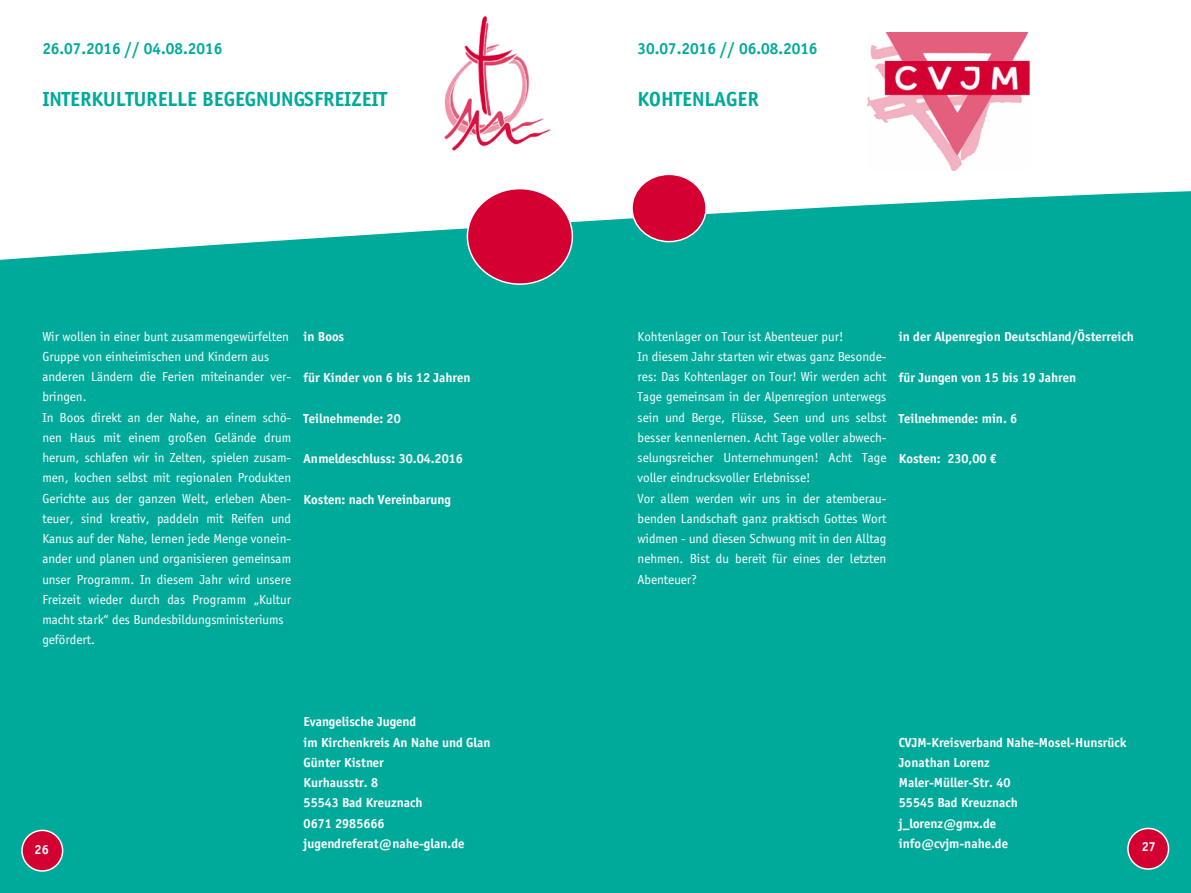
<style>
.page{position:relative;width:1191px;height:893px;background:#fff}
.page>*{position:absolute;margin:0;border:0;box-sizing:border-box;transform-origin:0 0}
.t1{font:700 21px "Officina Sans EF";color:#00aa9b}
.t2{font:700 16.5px "Officina Sans EF";color:#00aa9b}
.t3{font:13.5px/20.2px "Officina Sans EF";color:#fff}
.t4{font:700 13.5px/20.2px "Officina Sans EF";color:#fff}
</style>
<div class="page">
<div style="left:0;top:191px;width:1191px;height:702px;background:#00aa9b"></div>
<div style="left:467px;top:189px;width:105px;height:95px;background:#d40032;border-radius:50%"></div>
<div style="left:467px;top:188px;width:106px;height:97px;border:2px solid #fff;border-radius:50%"></div>
<div style="left:632px;top:174px;width:74px;height:68px;background:#d40032;border-radius:50%"></div>
<div style="left:631px;top:174px;width:76px;height:68px;border:2px solid #fff;border-radius:50%"></div>
<div style="left:22px;top:830px;width:41px;height:41px;background:#d40032;border-radius:50%"></div>
<div style="left:21px;top:830px;width:42px;height:42px;border:2px solid #fff;border-radius:50%"></div>
<div style="left:1128px;top:828px;width:40px;height:41px;background:#d40032;border-radius:50%"></div>
<div style="left:1127px;top:828px;width:42px;height:42px;border:2px solid #fff;border-radius:50%"></div>
<img style="left:444px;top:15px;width:107px;height:136px">
<img style="left:867px;top:33px;width:163px;height:137px">
<p class="t2" style="left:42px;top:39px;width:181px">26.07.2016 // 04.08.2016</p>
<h1 class="t1" style="left:42px;top:87px;width:346px">Interkulturelle Begegnungsfreizeit</h1>
<p class="t3" style="left:42px;top:326px;width:250px">Wir wollen in einer bunt zusammengewürfelten Gruppe von einheimischen und Kindern aus anderen Ländern die Ferien miteinander ver&shy;bringen.<br>In Boos direkt an der Nahe, an einem schö&shy;nen Haus mit einem großen Gelände drum herum, schlafen wir in Zelten, spielen zusam&shy;men, kochen selbst mit regionalen Produkten Gerichte aus der ganzen Welt, erleben Aben&shy;teuer, sind kreativ, paddeln mit Reifen und Kanus auf der Nahe, lernen jede Menge vonein&shy;ander und planen und organisieren gemeinsam unser Programm. In diesem Jahr wird unsere Freizeit wieder durch das Programm „Kultur macht stark“ des Bundesbildungsministeriums gefördert.</p>
<p class="t4" style="left:304px;top:327px;width:42px">in Boos</p>
<p class="t4" style="left:304px;top:367px;width:168px">für Kinder von 6 bis 12 Jahren</p>
<p class="t4" style="left:304px;top:408px;width:99px">Teilnehmende: 20</p>
<p class="t4" style="left:304px;top:448px;width:161px">Anmeldeschluss: 30.04.2016</p>
<p class="t4" style="left:304px;top:489px;width:149px">Kosten: nach Vereinbarung</p>
<p class="t2" style="left:637px;top:39px;width:181px">30.07.2016 // 06.08.2016</p>
<h1 class="t1" style="left:637px;top:87px;width:123px">Kohtenlager</h1>
<p class="t3" style="left:637px;top:326px;width:250px">Kohtenlager on Tour ist Abenteuer pur!<br>In diesem Jahr starten wir etwas ganz Besonde&shy;res: Das Kohtenlager on Tour! Wir werden acht Tage gemeinsam in der Alpenregion unterwegs sein und Berge, Flüsse, Seen und uns selbst besser kennenlernen. Acht Tage voller abwech&shy;selungsreicher Unternehmungen! Acht Tage voller eindrucksvoller Erlebnisse!<br>Vor allem werden wir uns in der atemberau&shy;benden Landschaft ganz praktisch Gottes Wort widmen - und diesen Schwung mit in den Alltag nehmen. Bist du bereit für eines der letzten Abenteuer?</p>
<p class="t4" style="left:899px;top:327px;width:236px">in der Alpenregion Deutschland/Österreich</p>
<p class="t4" style="left:899px;top:367px;width:179px">für Jungen von 15 bis 19 Jahren</p>
<p class="t4" style="left:899px;top:408px;width:120px">Teilnehmende: min. 6</p>
<p class="t4" style="left:899px;top:448px;width:100px">Kosten: 230,00 €</p>
<p class="t4" style="left:304px;top:712px;width:188px">Evangelische Jugend<br>im Kirchenkreis An Nahe und Glan<br>Günter Kistner<br>Kurhausstr. 8<br>55543 Bad Kreuznach<br>0671 2985666 jugendreferat@nahe-glan.de</p>
<p class="t4" style="left:899px;top:732px;width:229px">CVJM-Kreisverband Nahe-Mosel-H unsrück<br>Jonathan Lorenz<br>Maler-Müller-Str. 40<br>55545 Bad Kreuznach<br>j_lorenz@gmx.de<br>info@cvjm-nahe.de</p>
<p class="t4" style="left:35px;top:839px;width:16px">26</p>
<p class="t4" style="left:1141px;top:836px;width:16px">27</p>
</div>
